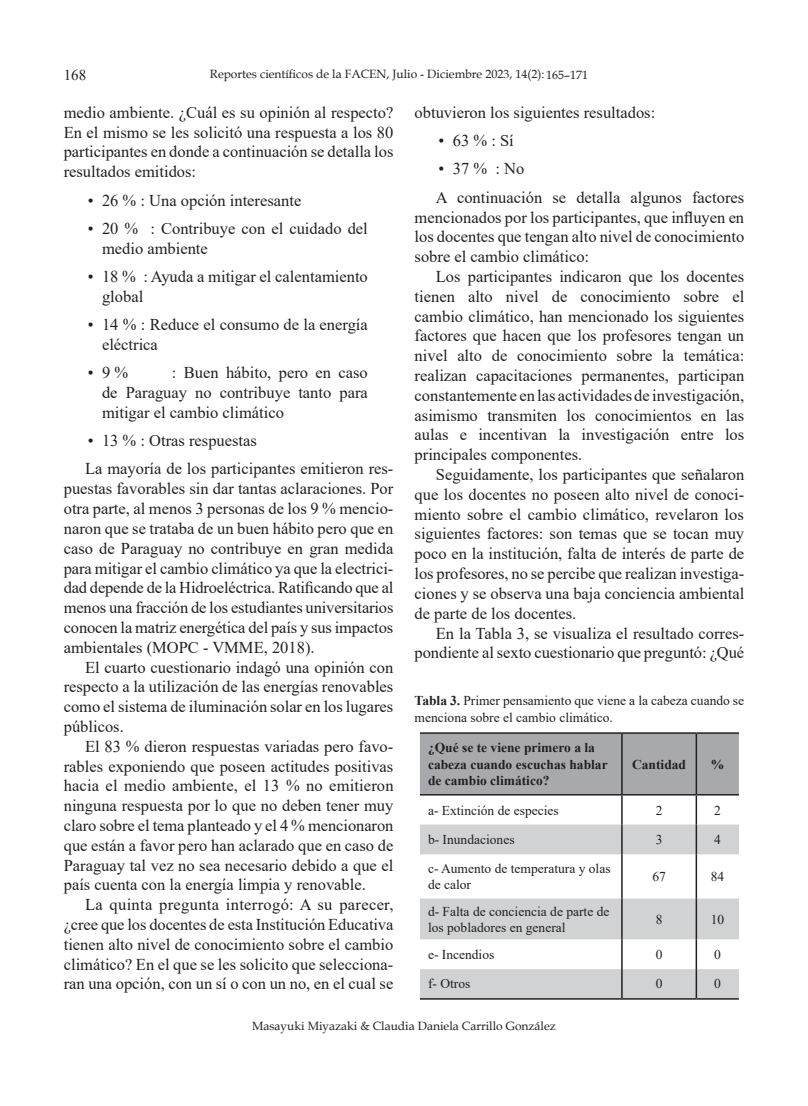
<style>
.page{position:relative;width:808px;height:1106px;background:#fff}
.page>*{position:absolute;margin:0;border:0;box-sizing:border-box;transform-origin:0 0}
.No_Spacing{font:16.5px/19.8px "Times New Roman";color:#231f20;text-align:justify}
.t1{font:15px "Times New Roman";color:#231f20}
.t2{font:13.5px/16.2px "Times New Roman";color:#231f20}
.t3{font:700 13.5px/16.2px "Times New Roman";color:#231f20}
.t4{font:12px "Book Antiqua";color:#231f20}
.s1{color:#fff}
.s2{font-weight:700}
</style>
<div class="page">
<svg style="left:420px;top:824px;width:319px;height:174px;fill:#d1d2d4"></svg>
<svg style="left:420px;top:734px;width:319px;height:90px"></svg>
<hr style="left:621px;top:824px;width:2px;height:30px;background:#231f20">
<hr style="left:696px;top:824px;width:1px;height:30px;background:#231f20">
<hr style="left:621px;top:854px;width:2px;height:44px;background:#231f20">
<hr style="left:696px;top:854px;width:1px;height:44px;background:#231f20">
<hr style="left:621px;top:898px;width:2px;height:41px;background:#231f20">
<hr style="left:696px;top:898px;width:1px;height:41px;background:#231f20">
<hr style="left:621px;top:939px;width:2px;height:30px;background:#231f20">
<hr style="left:696px;top:939px;width:1px;height:30px;background:#231f20">
<hr style="left:621px;top:969px;width:2px;height:29px;background:#231f20">
<svg style="left:696px;top:969px;width:1px;height:29px"></svg>
<hr style="left:420px;top:998px;width:202px;height:1px;background:#231f20">
<hr style="left:622px;top:998px;width:74px;height:1px;background:#231f20">
<hr style="left:696px;top:998px;width:43px;height:1px;background:#231f20">
<hr style="left:420px;top:732px;width:202px;height:2px;background:#231f20">
<hr style="left:622px;top:732px;width:74px;height:2px;background:#231f20">
<hr style="left:621px;top:734px;width:2px;height:60px;background:#231f20">
<hr style="left:696px;top:732px;width:43px;height:2px;background:#231f20">
<hr style="left:696px;top:734px;width:1px;height:60px;background:#231f20">
<hr style="left:420px;top:794px;width:202px;height:1px;background:#231f20">
<hr style="left:622px;top:794px;width:74px;height:1px;background:#231f20">
<hr style="left:696px;top:794px;width:43px;height:1px;background:#231f20">
<p class="t1" style="left:64px;top:65px;width:24px">168</p>
<p class="t4" style="left:210px;top:65px;width:379px">Reportes científicos de la FACEN, Julio - Diciembre 2023, 14(2): <span class="s1">999-999</span></p>
<p class="t4" style="left:546px;top:66px;width:43px">165–171</p>
<p class="No_Spacing" style="left:64px;top:102px;width:331px">medio ambiente. ¿Cuál es su opinión al respecto?<br>En el mismo se les solicitó una respuesta a los 80 participantes en donde a continuación se detalla los resultados emitidos:</p>
<p class="No_Spacing" style="left:88px;top:189px;width:215px">• 26 % : Una opción interesante</p>
<p class="No_Spacing" style="left:102px;top:218px;width:267px;text-indent:-14px">• 20 % : Contribuye con el cuidado del medio ambiente</p>
<p class="No_Spacing" style="left:102px;top:266px;width:267px;text-indent:-14px">• 18 % : Ayuda a mitigar el calentamiento global</p>
<p class="No_Spacing" style="left:102px;top:314px;width:267px;text-indent:-14px">• 14 % : Reduce el consumo de la energía eléctrica</p>
<p class="No_Spacing" style="left:88px;top:362px;width:42px">• 9 %</p>
<p class="No_Spacing" style="left:102px;top:362px;width:267px;text-indent:70px">: Buen hábito, pero en caso de Paraguay no contribuye tanto para mitigar el cambio climático</p>
<p class="No_Spacing" style="left:88px;top:430px;width:171px">• 13 % : Otras respuestas</p>
<p class="No_Spacing" style="left:64px;top:458px;width:331px;text-indent:21px">La mayoría de los participantes emitieron res&shy;puestas favorables sin dar tantas aclaraciones. Por otra parte, al menos 3 personas de los 9 % mencio&shy;naron que se trataba de un buen hábito pero que en caso de Paraguay no contribuye en gran medida para mitigar el cambio climático ya que la electrici&shy;dad depende de la Hidroeléctrica. Ratificando que al menos una fracción de los estudiantes universitarios conocen la matriz energética del país y sus impactos ambientales (MOPC - VMME, 2018).</p>
<p class="No_Spacing" style="left:64px;top:656px;width:331px;text-indent:21px">El cuarto cuestionario indagó una opinión con respecto a la utilización de las energías renovables como el sistema de iluminación solar en los lugares públicos.</p>
<p class="No_Spacing" style="left:64px;top:735px;width:331px;text-indent:21px">El 83 % dieron respuestas variadas pero favo&shy;rables exponiendo que poseen actitudes positivas hacia el medio ambiente, el 13 % no emitieron ninguna respuesta por lo que no deben tener muy claro sobre el tema planteado y el 4 % mencionaron que están a favor pero han aclarado que en caso de Paraguay tal vez no sea necesario debido a que el país cuenta con la energía limpia y renovable.</p>
<p class="No_Spacing" style="left:64px;top:894px;width:331px;text-indent:21px">La quinta pregunta interrogó: A su parecer, ¿cree que los docentes de esta Institución Educativa tienen alto nivel de conocimiento sobre el cambio climático? En el que se les solicito que selecciona&shy;ran una opción, con un sí o con un no, en el cual se</p>
<p class="No_Spacing" style="left:415px;top:102px;width:242px">obtuvieron los siguientes resultados:</p>
<p class="No_Spacing" style="left:439px;top:130px;width:77px">• 63 % : Sí</p>
<p class="No_Spacing" style="left:439px;top:158px;width:87px">• 37 % : No</p>
<p class="No_Spacing" style="left:415px;top:187px;width:331px;text-indent:21px">A continuación se detalla algunos factores mencionados por los participantes, que influyen en los docentes que tengan alto nivel de conocimiento sobre el cambio climático:</p>
<p class="No_Spacing" style="left:415px;top:266px;width:331px;text-indent:21px">Los participantes indicaron que los docentes tienen alto nivel de conocimiento sobre el cambio climático, han mencionado los siguientes factores que hacen que los profesores tengan un nivel alto de conocimiento sobre la temática: realizan capacitaciones permanentes, participan constantemente en las actividades de investigación, asimismo transmiten los conocimientos en las aulas e incentivan la investigación entre los principales componentes.</p>
<p class="No_Spacing" style="left:415px;top:464px;width:331px;text-indent:21px">Seguidamente, los participantes que señalaron que los docentes no poseen alto nivel de conoci&shy;miento sobre el cambio climático, revelaron los siguientes factores: son temas que se tocan muy poco en la institución, falta de interés de parte de los profesores, no se percibe que realizan investiga&shy;ciones y se observa una baja conciencia ambiental de parte de los docentes.</p>
<p class="No_Spacing" style="left:415px;top:622px;width:331px;text-align:right">En la Tabla 3, se visualiza el resultado corres&shy;pondiente al sexto cuestionario que preguntó: ¿Qué</p>
<p class="t2" style="left:415px;top:692px;width:331px"><span class="s2">Tabla 3.</span> Primer pensamiento que viene a la cabeza cuando se menciona sobre el cambio climático.</p>
<p class="t3" style="left:428px;top:739px;width:181px">¿Qué se te viene primero a la cabeza cuando escuchas hablar de cambio climático?</p>
<p class="t3" style="left:632px;top:755px;width:56px">Cantidad</p>
<p class="t3" style="left:711px;top:755px;width:15px">%</p>
<p class="t2" style="left:428px;top:801px;width:132px">a- Extinción de especies</p>
<p class="t2" style="left:656px;top:801px;width:8px">2</p>
<p class="t2" style="left:714px;top:801px;width:8px">2</p>
<p class="t2" style="left:428px;top:831px;width:88px">b- Inundaciones</p>
<p class="t2" style="left:656px;top:831px;width:8px">3</p>
<p class="t2" style="left:714px;top:831px;width:8px">4</p>
<p class="t2" style="left:428px;top:860px;width:184px">c- Aumento de temperatura y olas de calor</p>
<p class="t2" style="left:652px;top:868px;width:15px">67</p>
<p class="t2" style="left:711px;top:868px;width:15px">84</p>
<p class="t2" style="left:428px;top:902px;width:183px">d- Falta de conciencia de parte de los pobladores en general</p>
<p class="t2" style="left:656px;top:910px;width:8px">8</p>
<p class="t2" style="left:711px;top:910px;width:15px">10</p>
<p class="t2" style="left:428px;top:945px;width:68px">e- Incendios</p>
<p class="t2" style="left:656px;top:945px;width:8px">0</p>
<p class="t2" style="left:714px;top:945px;width:8px">0</p>
<p class="t2" style="left:428px;top:975px;width:44px">f- Otros</p>
<p class="t2" style="left:656px;top:975px;width:8px">0</p>
<p class="t2" style="left:714px;top:975px;width:8px">0</p>
<p class="t4" style="left:252px;top:1017px;width:305px">Masayuki Miyazaki &amp; Claudia Daniela Carrillo González</p>
</div>
